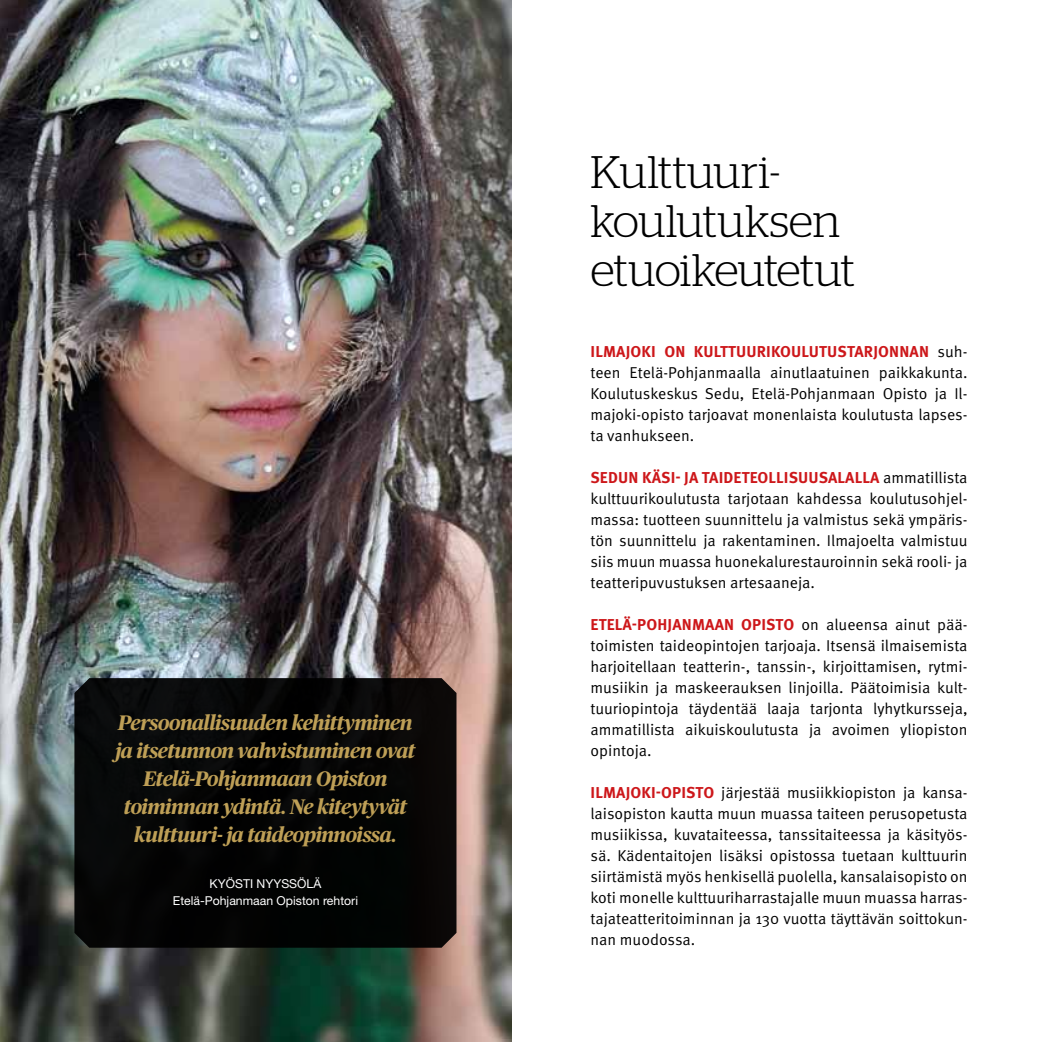
<style>
.page{position:relative;width:1042px;height:1042px;background:#fff}
.page>*{position:absolute;margin:0;border:0;box-sizing:border-box;transform-origin:0 0}
.t1{font:300 45.5px/49px "Stag";letter-spacing:-.02em;color:#000}
.t2{font:italic 700 21px/28px "Publico";letter-spacing:-.025em;color:#be9f56;text-align:center}
.t3{font:15.75px/21px "Meta Pro";color:#000;text-align:justify}
.t4{font:12.25px/17.5px "Helvetica Neue";color:#fff;text-align:center}
.s1{font-weight:700;color:#cd171a}
</style>
<div class="page">
<img style="left:0;top:0;width:511px;height:1042px">
<div style="left:74px;top:678px;width:382px;height:269px;background:#050505"></div>
<h2 class="t2" style="left:115px;top:707px;width:301px">Persoonallisuuden kehittyminen ja itsetunnon vahvistuminen ovat<br>Etelä-Pohjanmaan Opiston toiminnan ydintä. Ne kiteytyvät kulttuuri- ja taideopinnoissa.</h2>
<p class="t4" style="left:173px;top:874px;width:187px">Kyösti Nyyss ölä<br>Etelä-Pohjanmaan Opiston rehtori</p>
<h1 class="t1" style="left:590px;top:147px;width:266px">Kulttuuri&shy;koulutuksen etuoikeutetut</h1>
<p class="t3" style="left:590px;top:342px;width:379px"><span class="s1">ILMAJOKI ON KULTTUURIKOULUTUSTARJONNAN</span> suh&shy;teen Etelä-Pohjanmaalla ainutlaatuinen paikkakunta.<br>Koulutuskeskus Sedu, Etelä-Pohjanmaan Opisto ja Il&shy;majoki-opisto tarjoavat monenlaista koulutusta lapses&shy;ta vanhukseen.</p>
<p class="t3" style="left:590px;top:468px;width:379px"><span class="s1">SEDUN KÄSI - JA TAIDETEOLLISUUSALALLA</span> ammatillista kulttuurikoulutusta tarjotaan kahdessa koulutusohjel&shy;massa: tuotteen suunnittelu ja valmistus sekä ympäris&shy;tön suunnittelu ja rakentaminen. Ilmajoelta valmistuu siis muun muassa huonekalurestauroinnin sekä rooli- ja teatteripuvustuksen artesaaneja.</p>
<p class="t3" style="left:590px;top:614px;width:379px"><span class="s1">ETELÄ-POHJANMAAN OPISTO</span> on alueensa ainut pää&shy;toimisten taideopintojen tarjoaja. Itsensä ilmaisemista harjoitellaan teatterin-, tanssin-, kirjoittamisen, rytmi&shy;musiikin ja maskeerauksen linjoilla. Päätoimisia kult&shy;tuuriopintoja täydentää laaja tarjonta lyhytkursseja, ammatillista aikuiskoulutusta ja avoimen yliopiston opintoja.</p>
<p class="t3" style="left:590px;top:782px;width:379px"><span class="s1">ILMAJOKI-OPISTO</span> järjestää musiikkiopiston ja kansa&shy;laisopiston kautta muun muassa taiteen perusopetusta musiikissa, kuvataiteessa, tanssitaiteessa ja käsityös&shy;sä. Kädentaitojen lisäksi opistossa tuetaan kulttuurin siirtämistä myös henkisellä puolella, kansalaisopisto on koti monelle kulttuuriharrastajalle muun muassa harras&shy;tajateatteritoiminnan ja 130 vuotta täyttävän soittokun&shy;nan muodossa.</p>
</div>
